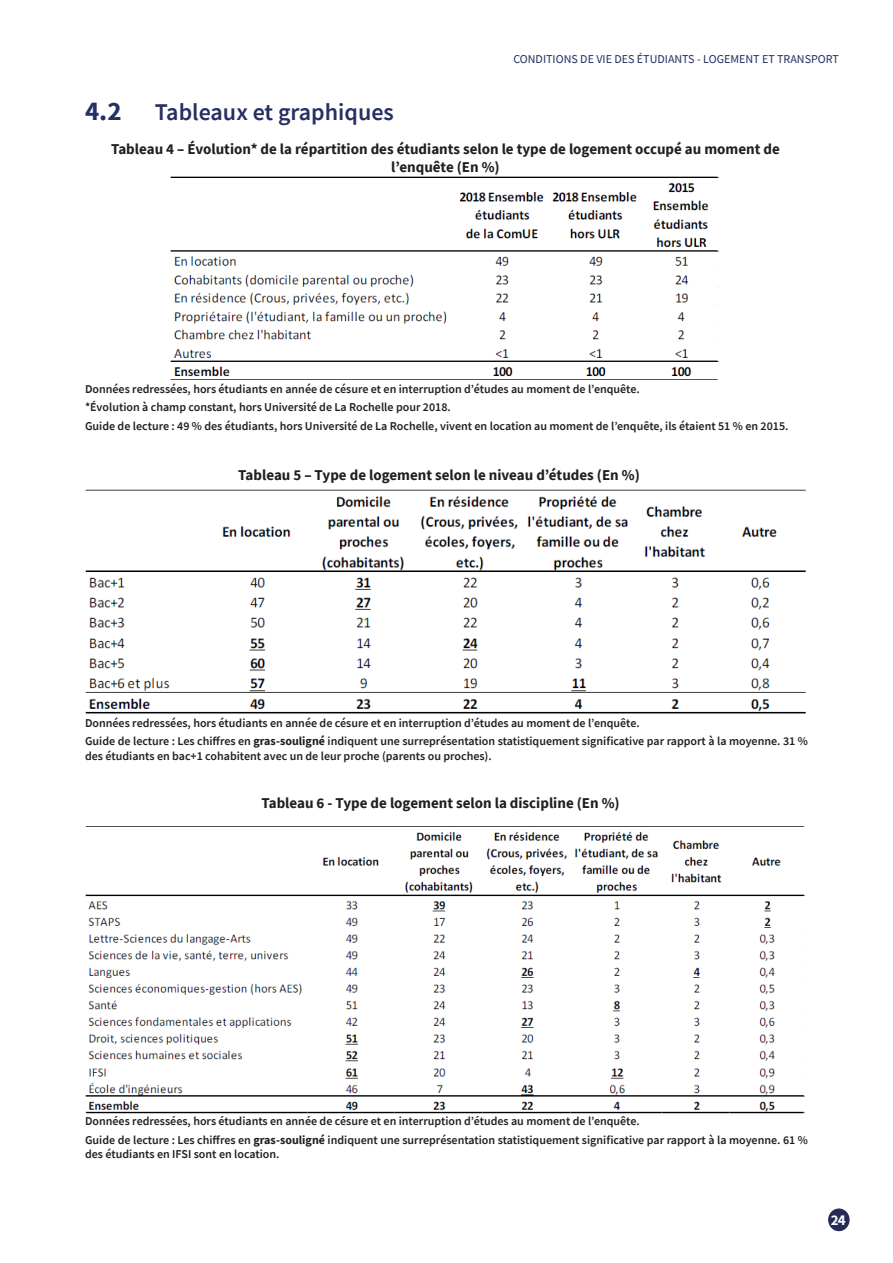
<style>
.page{position:relative;width:893px;height:1263px;background:#fff}
.page>*{position:absolute;margin:0;border:0;box-sizing:border-box;transform-origin:0 0}
.Numérotation_titre_2{font:700 27px "Source Sans Pro";color:#252f63}
.Titre_2{font:600 24px "Source Sans Pro";color:#252f63}
.Légende_tableau{font:700 15px/18px "Source Sans Pro";color:#231f20;text-align:center}
.t1{font:700 15px "Source Sans Pro";color:#fff}
.Source{font:600 12px/14.4px "Source Sans Pro";color:#231f20}
.t2{font:12px "Source Sans Pro";color:#252f63}
.s1{font-weight:700}
</style>
<div class="page">
<div style="left:829px;top:1209px;width:20px;height:21px;background:#252955;border-radius:50%"></div>
<div style="left:828px;top:1208px;width:22px;height:23px;border:1px solid #252955;border-radius:50%"></div>
<img style="left:171px;top:176px;width:548px;height:204px">
<img style="left:85px;top:490px;width:721px;height:224px">
<img style="left:85px;top:831px;width:720px;height:283px">
<p class="t2" style="left:513px;top:51px;width:327px">CONDITIONS DE VIE DES ÉTUDIANTS - LOGEMENT ET TRANSPORT</p>
<p class="Numérotation_titre_2" style="left:85px;top:93px;width:38px">4.2</p>
<p class="Titre_2" style="left:155px;top:96px;width:241px">Tableaux et graphiques</p>
<p class="Légende_tableau" style="left:111px;top:139px;width:670px">Tableau 4 – Évolution* de la répartition des étudiants selon le type de logement occupé au moment de l’enquête (En %)</p>
<p class="Source" style="left:85px;top:381px;width:556px">Données redressées, hors étudiants en année de césure et en interruption d’études au moment de l’enquête.</p>
<p class="Source" style="left:85px;top:400px;width:367px">*Évolution à champ constant, hors Université de La Rochelle pour 2018.</p>
<p class="Source" style="left:85px;top:419px;width:705px">Guide de lecture : 49 % des étudiants, hors Université de La Rochelle, vivent en location au moment de l’enquête, ils étaient 51 % en 2015.</p>
<p class="Légende_tableau" style="left:238px;top:466px;width:403px">Tableau 5 – Type de logement selon le niveau d’études (En %)</p>
<p class="Source" style="left:85px;top:715px;width:556px">Données redressées, hors étudiants en année de césure et en interruption d’études au moment de l’enquête.</p>
<p class="Source" style="left:85px;top:734px;width:724px">Guide de lecture : Les chiffres en <span class="s1">gras-souligné</span> indiquent une surreprésentation statistiquement significative par rapport à la moyenne. 31 % des étudiants en bac+1 cohabitent avec un de leur proche (parents ou proches).</p>
<p class="Légende_tableau" style="left:261px;top:793px;width:360px">Tableau 6 - Type de logement selon la discipline (En %)</p>
<p class="Source" style="left:85px;top:1114px;width:556px">Données redressées, hors étudiants en année de césure et en interruption d’études au moment de l’enquête.</p>
<p class="Source" style="left:85px;top:1132px;width:724px">Guide de lecture : Les chiffres en <span class="s1">gras-souligné</span> indiquent une surreprésentation statistiquement significative par rapport à la moyenne. 61 % des étudiants en IFSI sont en location.</p>
<p class="t1" style="left:831px;top:1210px;width:16px">24</p>
</div>
